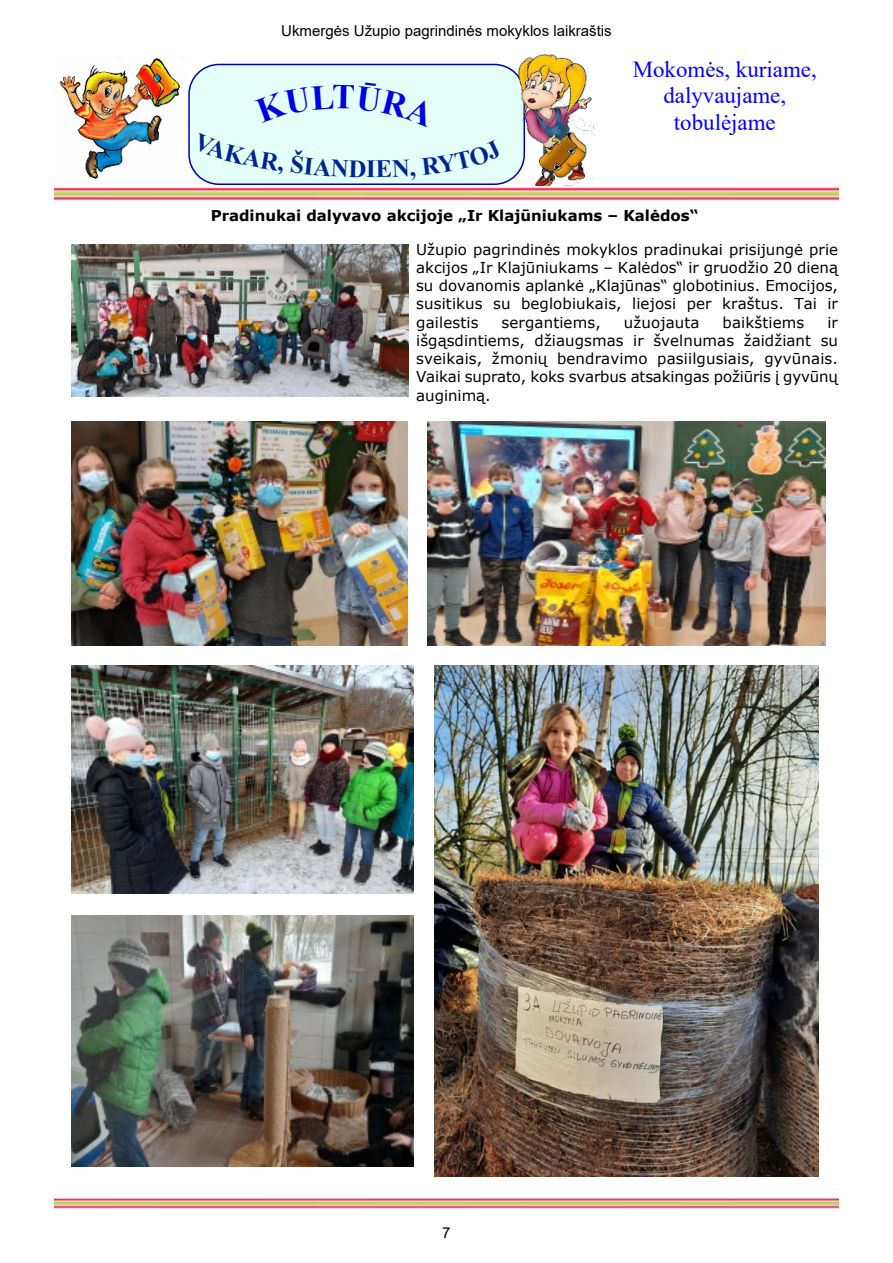
<style>
.page{position:relative;width:893px;height:1263px;background:#fff}
.page>*{position:absolute;margin:0;border:0;box-sizing:border-box;transform-origin:0 0}
.t1{font:700 24.75px "Times New Roman";color:#002393}
.t2{font:22.95px/26.4px "Times New Roman";color:#00f;text-align:center}
.t3{font:15px/18.3px "Verdana";letter-spacing:.01em;color:#000;text-align:justify}
.t4{font:700 15px "Verdana";color:#000}
.t5{font:15px "Arial";color:#000}
</style>
<div class="page">
<img style="left:59px;top:58px;width:121px;height:121px">
<div style="left:188px;top:64px;width:337px;height:121px;background:#e3fff7;border:2px solid #0000ae;border-radius:30px"></div>
<img style="left:518px;top:54px;width:76px;height:132px">
<img style="left:54px;top:1198px;width:785px;height:11px">
<img style="left:54px;top:187px;width:785px;height:14px">
<img style="left:71px;top:244px;width:338px;height:152px">
<img style="left:71px;top:421px;width:336px;height:224px">
<img style="left:428px;top:421px;width:397px;height:224px">
<img style="left:71px;top:665px;width:343px;height:228px">
<img style="left:435px;top:665px;width:384px;height:512px">
<img style="left:71px;top:916px;width:343px;height:250px">
<svg style="left:192px;top:164px;width:7px;height:11px"></svg>
<p class="t5" style="left:281px;top:25px;width:332px">Ukmergės Užupio pagrindinės mokyklos laikraštis</p>
<h2 class="t2" style="left:633px;top:58px;width:185px">Mokomės, kuriame, dalyvaujame, tobulėjame</h2>
<h1 class="t1" style="left:366px;top:161px;width:11px">I</h1>
<p class="t4" style="left:211px;top:210px;width:489px">Pradinukai dalyvavo akcijoje „Ir Klajūniukams – Kalėdos“</p>
<p class="t3" style="left:416px;top:241px;width:423px">Užupio pagrindinės mokyklos pradinukai prisijungė prie akcijos „Ir Klajūniukams – Kalėdos“ ir gruodžio 20 dieną su dovanomis aplankė „Klajūnas“ globotinius. Emocijos, susitikus su beglobiukais, liejosi per kraštus. Tai ir gailestis</p>
<p class="t3" style="left:501px;top:314px;width:101px">sergantiems,</p>
<p class="t3" style="left:624px;top:314px;width:77px">užuojauta</p>
<p class="t3" style="left:723px;top:314px;width:83px">baikštiems</p>
<p class="t3" style="left:416px;top:314px;width:423px;text-indent:411px">ir išgąsdintiems, džiaugsmas ir švelnumas žaidžiant su sveikais, žmonių bendravimo pasiilgusiais, gyvūnais.<br>Vaikai suprato, koks svarbus atsakingas požiūris į gyvūnų auginimą.</p>
<p class="t5" style="left:442px;top:1227px;width:10px">7</p>
</div>
